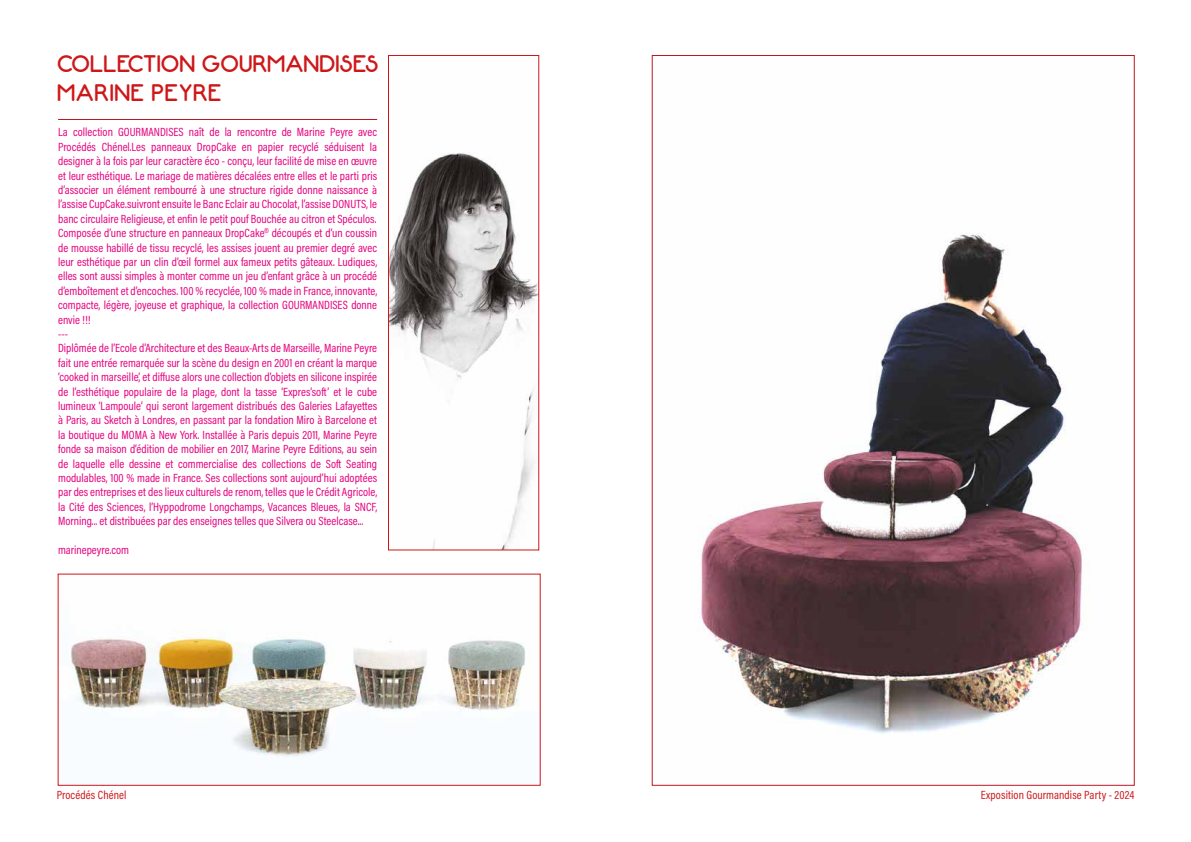
<style>
.page{position:relative;width:1191px;height:842px;background:#fff}
.page>*{position:absolute;margin:0;border:0;box-sizing:border-box;transform-origin:0 0}
.t1{font:24px/28.8px "Neon 80 s";letter-spacing:-.025em;color:#cd1719}
.t2{font:12px/14.4px "Acumin Variable Concept";color:#e6007d}
.t3{font:12px "Acumin Variable Concept";letter-spacing:.01em;color:#cd1719}
</style>
<div class="page">
<img style="left:697px;top:233px;width:385px;height:501px">
<hr style="left:58px;top:119px;width:319px;height:1px;background:#be1622">
<img style="left:390px;top:153px;width:147px;height:395px">
<div style="left:388px;top:55px;width:151px;height:495px;border:1px solid #cd1719"></div>
<img style="left:70px;top:631px;width:455px;height:127px">
<div style="left:58px;top:574px;width:482px;height:212px;border:1px solid #cd1719"></div>
<h1 class="t1" style="left:57px;top:50px;width:324px">COLLECTION GOURMANDISES<br>MARINE PEYRE</h1>
<p class="t2" style="left:58px;top:124px;width:320px">La collection GOURMANDISES naît de la rencontre de Marine Peyre avec Procédés Chénel.Les panneaux DropCake en papier recyclé séduisent la designer à la fois par leur caractère éco - conçu, leur facilité de mise en œuvre et leur esthétique. Le mariage de matières décalées entre elles et le parti pris d’associer un élément rembourré à une structure rigide donne naissance à l’assise CupCake.suivront ensuite le Banc Eclair au Chocolat, l’assise DONUTS, le banc circulaire Religieuse, et enfin le petit pouf Bouchée au citron et Spéculos.<br>Composée d’une structure en panneaux DropCake<sup>®</sup> découpés et d’un coussin de mousse habillé de tissu recyclé, les assises jouent au premier degré avec leur esthétique par un clin d’œil formel aux fameux petits gâteaux. Ludiques, elles sont aussi simples à monter comme un jeu d’enfant grâce à un procédé d’emboîtement et d’encoches. 100 % recyclée, 100 % made in France, innovante, compacte, légère, joyeuse et graphique, la collection GOURMANDISES donne envie !!!<br>---<br>Diplômée de l’Ecole d’Architecture et des Beaux-Arts de Marseille, Marine Peyre fait une entrée remarquée sur la scène du design en 2001 en créant la marque ‘cooked in marseille’, et diffuse alors une collection d’objets en silicone inspirée de l’esthétique populaire de la plage, dont la tasse ‘Expres’soft’ et le cube lumineux ‘Lampoule’ qui seront largement distribués des Galeries Lafayettes à Paris, au Sketch à Londres, en passant par la fondation Miro à Barcelone et la boutique du MOMA à New York. Installée à Paris depuis 2011, Marine Peyre fonde sa maison d’édition de mobilier en 2017, Marine Peyre Editions, au sein de laquelle elle dessine et commercialise des collections de Soft Seating modulables, 100 % made in France. Ses collections sont aujourd’hui adoptées par des entreprises et des lieux culturels de renom, telles que le Crédit Agricole, la Cité des Sciences, l’Hyppodrome Longchamps, Vacances Bleues, la SNCF, Morning... et distribuées par des enseignes telles que Silvera ou Steelcase...</p>
<p class="t2" style="left:58px;top:542px;width:72px">marinepeyre.com</p>
<p class="t3" style="left:57px;top:787px;width:71px">Procédés Chénel</p>
<p class="t3" style="left:980px;top:787px;width:155px">Exposition Gourmandise Party - 2024</p>
</div>
